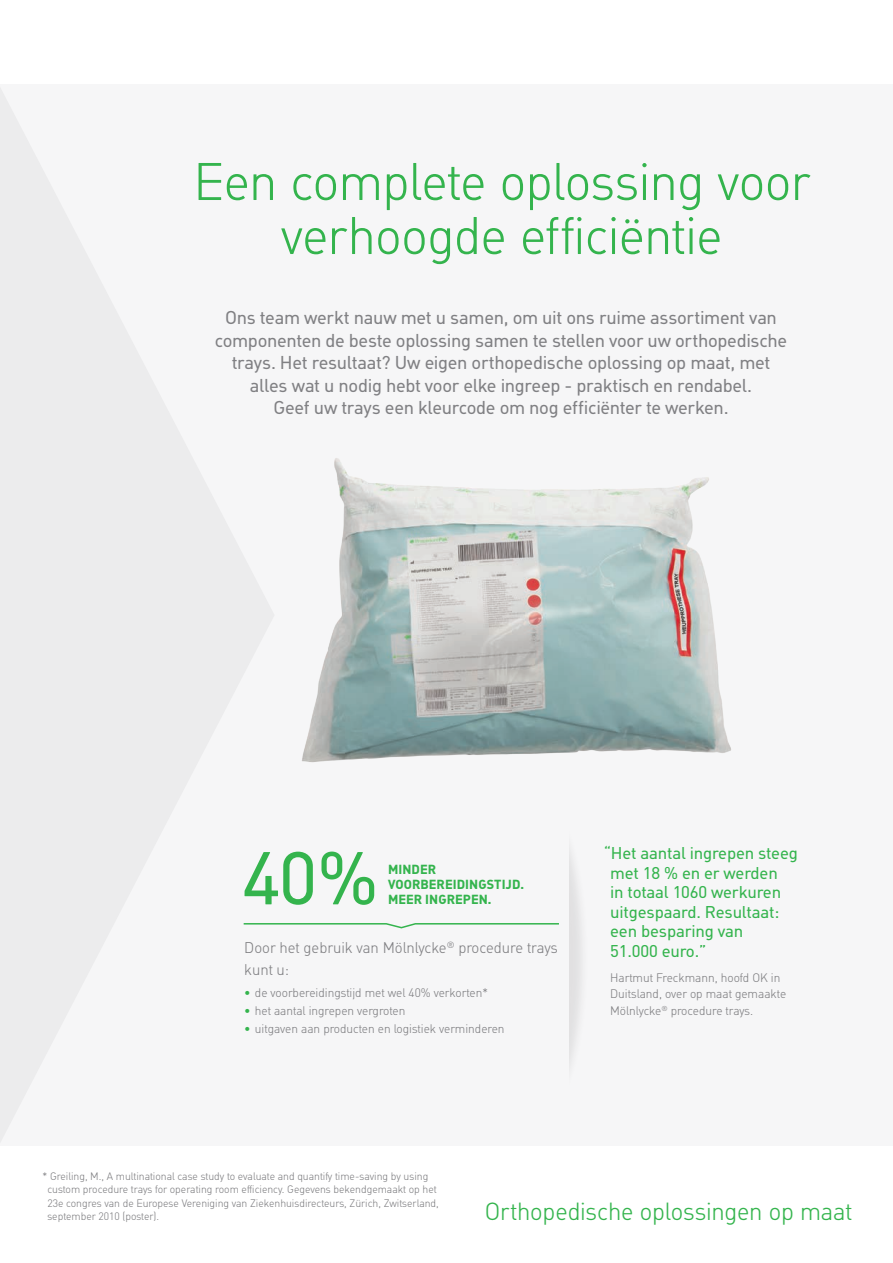
<style>
.page{position:relative;width:893px;height:1263px;background:#fff}
.page>*{position:absolute;margin:0;border:0;box-sizing:border-box;transform-origin:0 0}
.t1{font:72px "MHC Din";color:#34b44d}
.t2{font:300 51px/54px "MHC Din";letter-spacing:-.015em;color:#34b44d;text-align:center}
.t3{font:300 24px "MHC Din";letter-spacing:-.005em;color:#34b44d}
.t4{font:18px/22.5px "MHC Din";letter-spacing:-.02em;color:#808083;text-align:center}
.t5{font:16.5px/19.5px "MHC Din";letter-spacing:-.01em;color:#34b44d}
.t6{font:300 15px "MHC Din";color:#808083}
.t7{font:700 12.75px "MHC Din";letter-spacing:.01em;color:#34b44d}
.t8{font:300 12px "MHC Din";color:#808083}
.t9{font:300 10.5px/13.5px "MHC Din";color:#808083}
.s1{color:#34b44d}
</style>
<div class="page">
<div style="left:0;top:85px;width:893px;height:1060px;background:#f6f6f7"></div>
<div style="left:499px;top:804px;width:90px;height:307px;background:#231f20;opacity:.1"></div>
<div style="left:339px;top:778px;width:230px;height:336px;background:#f6f6f7"></div>
<img style="left:302px;top:458px;width:429px;height:304px">
<svg style="left:243px;top:923px;width:316px;height:6px"></svg>
<h1 class="t2" style="left:193px;top:156px;width:618px">Een complete oplossing voor verhoogde effciëntie</h1>
<p class="t4" style="left:215px;top:306px;width:574px">Ons team werkt nauw met u samen, om uit ons ruime assortiment van componenten de beste oplossing samen te stellen voor uw orthopedische trays. Het resultaat? Uw eigen orthopedische oplossing op maat, met alles wat u nodig hebt voor elke ingreep - praktisch en rendabel.<br>Geef uw trays een kleurcode om nog effciënter te werken.</p>
<p class="t1" style="left:242px;top:836px;width:138px">40%</p>
<p class="t5" style="left:604px;top:843px;width:196px">“Het aantal ingrepen steeg</p>
<h6 class="t7" style="left:388px;top:862px;width:50px">MINDER</h6>
<p class="t5" style="left:610px;top:863px;width:169px">met 18 % en er werden</p>
<h6 class="t7" style="left:388px;top:877px;width:138px">VOORBEREIDINGSTIJD.</h6>
<p class="t5" style="left:610px;top:882px;width:172px">in totaal 1060 werkuren</p>
<h6 class="t7" style="left:388px;top:892px;width:105px">MEER INGREPEN.</h6>
<p class="t5" style="left:610px;top:902px;width:171px">uitgespaard. Resultaat: een besparing van</p>
<p class="t6" style="left:244px;top:939px;width:315px">Door het gebruik van Mölnlycke<sup>®</sup> procedure trays</p>
<p class="t5" style="left:610px;top:941px;width:98px">51.000 euro.”</p>
<p class="t6" style="left:244px;top:961px;width:46px">kunt u:</p>
<p class="t8" style="left:610px;top:970px;width:172px">Hartmut Freckmann, hoofd OK in</p>
<p class="t8" style="left:244px;top:986px;width:245px"><span class="s1">•</span> de voorbereidingstijd met wel 40% verkorten*</p>
<p class="t8" style="left:610px;top:987px;width:177px">Duitsland, over op maat gemaakte</p>
<p class="t8" style="left:244px;top:1004px;width:163px"><span class="s1">•</span> het aantal ingrepen vergroten</p>
<p class="t8" style="left:610px;top:1003px;width:145px">Mölnlycke<sup>®</sup> procedure trays.</p>
<p class="t8" style="left:244px;top:1022px;width:262px"><span class="s1">•</span> uitgaven aan producten en logistiek verminderen</p>
<p class="t9" style="left:47px;top:1170px;width:393px;text-indent:-5px">* Greiling, M., A multinational case study to evaluate and quantify time-saving by using custom procedure trays for operating room effciency. Gegevens bekendgemaakt op het 23e congres van de Europese Vereniging van Ziekenhuisdirecteurs, Zürich, Zwitserland, september 2010 (poster).</p>
<h3 class="t3" style="left:485px;top:1198px;width:369px">Orthopedische oplossingen op maat</h3>
</div>
